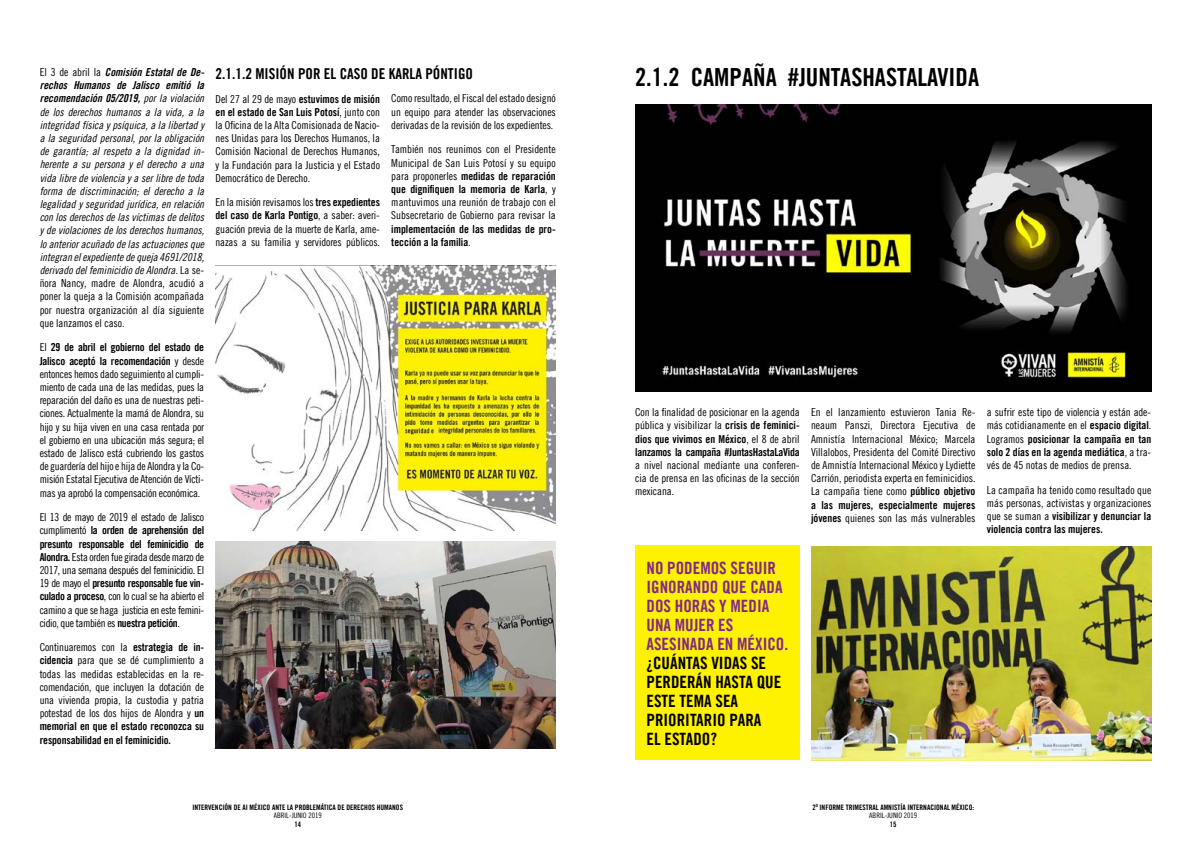
<style>
.page{position:relative;width:1191px;height:842px;background:#fff}
.page>*{position:absolute;margin:0;border:0;box-sizing:border-box;transform-origin:0 0}
.t1{font:25px "Amnesty Trade Gothic Bd Cn 20";color:#000}
.t2{font:17px/19px "Amnesty Trade Gothic Bd Cn 20";color:#822888}
.t3{font:17px/19px "Amnesty Trade Gothic Bd Cn 20";color:#000}
.t4{font:15px "Amnesty Trade Gothic Bd Cn 20";color:#000}
.t5{font:11px/13.2px "Amnesty Trade Gothic Cn 18";color:#000;text-align:justify}
.t6{font:11px/13.2px "Amnesty Trade Gothic Cn 18 Obl";color:#000;text-align:justify}
.t7{font:11px/13.2px "Amnesty Trade Gothic Bd Cn 20";color:#000}
.t8{font:11px/13.2px "Amnesty Trade Gothic Bd Cn 20";letter-spacing:-.02em;color:#000}
.t9{font:11px/13.2px "Amnesty Trade Gothic Cn 18";letter-spacing:-.03em;color:#000}
.t10{font:11px/13.2px "Amnesty Trade Gothic Bd Cn 20";letter-spacing:-.03em;color:#000}
.t11{font:11px/13.2px "Amnesty Trade Gothic Bd Cn 20 Ob";color:#000;text-align:justify}
.t12{font:7.5px "Amnesty Trade Gothic Bd Cn 20";color:#000}
.t13{font:7.5px "Amnesty Trade Gothic Cn 18";color:#000}
.s1{font-family:"Amnesty Trade Gothic Cn 18"}
.s2{font-family:"Amnesty Trade Gothic Cn 18 Obl"}
.s3{font-family:"Amnesty Trade Gothic Bd Cn 20"}
</style>
<div class="page">
<img style="left:216px;top:541px;width:340px;height:207px">
<img style="left:215px;top:266px;width:341px;height:264px">
<img style="left:811px;top:546px;width:340px;height:214px">
<img style="left:635px;top:104px;width:516px;height:288px">
<div style="left:635px;top:546px;width:165px;height:214px;background:#fff200"></div>
<p class="t11" style="left:40px;top:65px;width:166px"><span class="s1">El 3 de abril la</span> Comisión Estatal de De&shy;rechos Humanos de Jalisco emitió la recomendación 05/2019, <span class="s2">por la violación</span></p>
<p class="t6" style="left:40px;top:105px;width:166px">de los derechos humanos a la vida, a la integridad física y psíquica, a la libertad y a la seguridad personal, por la obligación de garantía; al respeto a la dignidad in&shy;herente a su persona y el derecho a una vida libre de violencia y a ser libre de toda forma de discriminación; el derecho a la legalidad y seguridad jurídica, en relación con los derechos de las víctimas de delitos y de violaciones de los derechos humanos, lo anterior acuñado de las actuaciones que integran el expediente de queja 4691/2018, derivado del feminicidio de Alondra. <span class="s1">La se-</span></p>
<p class="t5" style="left:40px;top:277px;width:166px">ñora Nancy, madre de Alondra, acudió a poner la queja a la Comisión acompañada por nuestra organización al día siguiente que lanzamos el caso.</p>
<p class="t8" style="left:40px;top:341px;width:166px"><span class="s1">El</span> 29 de abril el gobierno del estado de<br>Jalisco aceptó la recomendación <span class="s1">y desde</span></p>
<p class="t5" style="left:40px;top:367px;width:166px">entonces hemos dado seguimiento al cumpli&shy;miento de cada una de las medidas, pues la reparación del daño es una de nuestras peti&shy;ciones. Actualmente la mamá de Alondra, su hijo y su hija viven en una casa rentada por el gobierno en una ubicación más segura; el estado de Jalisco está cubriendo los gastos de guardería del hijo e hija de Alondra y la Co&shy;misión Estatal Ejecutiva de Atención de Vícti&shy;mas ya aprobó la compensación económica.</p>
<p class="t9" style="left:40px;top:510px;width:166px">El 13 de mayo de 2019 el estado de Jalisco</p>
<p class="t10" style="left:40px;top:524px;width:166px"><span class="s1">cumplimentó</span> la orden de aprehensión del presunto responsable del feminicidio de</p>
<p class="t9" style="left:40px;top:550px;width:166px"><span class="s3">Alondra.</span> Esta orden fue girada desde marzo de<br>2017, una semana después del feminicidio. El</p>
<p class="t10" style="left:40px;top:576px;width:166px"><span class="s1">19 de mayo el</span> presunto responsable fue vin-</p>
<p class="t5" style="left:40px;top:590px;width:166px"><span class="s3">culado a proceso</span>, con lo cual se ha abierto el camino a que se haga justicia en este femini&shy;cidio, que también es <span class="s3">nuestra petición</span>.</p>
<p class="t5" style="left:40px;top:641px;width:166px">Continuaremos con la <span class="s3">estrategia de in&shy;cidencia</span> para que se dé cumplimiento a todas las medidas establecidas en la re&shy;comendación, que incluyen la dotación de una vivienda propia, la custodia y patria potestad de los dos hijos de Alondra y <span class="s3">un</span></p>
<p class="t7" style="left:40px;top:720px;width:166px">memorial en que el estado reconozca su responsabilidad en el feminicidio.</p>
<h3 class="t4" style="left:215px;top:64px;width:259px">2.1.1.2 MISIÓN POR EL CASO DE KARLA PÓNTIGO</h3>
<p class="t5" style="left:391px;top:92px;width:166px">Como resultado, el Fiscal del estado designó un equipo para atender las observaciones derivadas de la revisión de los expedientes.</p>
<p class="t5" style="left:391px;top:143px;width:166px">También nos reunimos con el Presidente<br>Municipal de San Luis Potosí y su equipo</p>
<p class="t7" style="left:391px;top:169px;width:166px"><span class="s1">para proponerles</span> medidas de reparación que dignifiquen la memoria de Karla<span class="s1">, y</span></p>
<p class="t5" style="left:391px;top:196px;width:166px">mantuvimos una reunión de trabajo con el<br>Subsecretario de Gobierno para revisar la</p>
<p class="t7" style="left:391px;top:222px;width:166px">implementación de las medidas de pro&shy;tección a la familia<span class="s1">.</span></p>
<p class="t7" style="left:215px;top:92px;width:166px"><span class="s1">Del 27 al 29 de mayo</span> estuvimos de misión en el estado de San Luis Potosí<span class="s1">, junto con</span></p>
<p class="t5" style="left:215px;top:118px;width:166px">la Oficina de la Alta Comisionada de Nacio&shy;nes Unidas para los Derechos Humanos, la Comisión Nacional de Derechos Humanos, y la Fundación para la Justicia y el Estado Democrático de Derecho.</p>
<p class="t5" style="left:215px;top:196px;width:166px">En la misión revisamos los <span class="s3">tres expedientes</span></p>
<p class="t7" style="left:215px;top:209px;width:166px">del caso de Karla Pontigo<span class="s1">, a saber: averi-</span></p>
<p class="t5" style="left:215px;top:222px;width:166px">guación previa de la muerte de Karla, ame&shy;nazas a su familia y servidores públicos.</p>
<h1 class="t1" style="left:635px;top:62px;width:345px">2.1.2 CAMPAÑA #JUNTASHASTALAVIDA</h1>
<p class="t5" style="left:635px;top:405px;width:166px">Con la finalidad de posicionar en la agenda pública y visibilizar la <span class="s3">crisis de feminici-</span></p>
<p class="t8" style="left:635px;top:432px;width:166px">dios que vivimos en México<span class="s1">, el 8 de abril </span>lanzamos la campaña #JuntasHastaLaVida</p>
<p class="t5" style="left:635px;top:458px;width:166px">a nivel nacional mediante una conferen&shy;cia de prensa en las oficinas de la sección mexicana.</p>
<h2 class="t2" style="left:646px;top:558px;width:143px">NO PODEMOS SEGUIR<br>IGNORANDO QUE CADA<br>DOS HORAS Y MEDIA<br>UNA MUJER ES<br>ASESINADA EN MÉXICO.</h2>
<h2 class="t3" style="left:646px;top:653px;width:136px">¿CUÁNTAS VIDAS SE<br>PERDERÁN HASTA QUE<br>ESTE TEMA SEA<br>PRIORITARIO PARA<br>EL ESTADO?</h2>
<p class="t5" style="left:811px;top:405px;width:166px">En el lanzamiento estuvieron Tania Re&shy;neaum Panszi, Directora Ejecutiva de Amnistía Internacional México; Marcela Villalobos, Presidenta del Comité Directivo de Amnistía Internacional México y Lydiette Carrión, periodista experta en feminicidios.<br>La campaña tiene como <span class="s3">público objetivo</span></p>
<p class="t7" style="left:811px;top:498px;width:166px">a las mujeres, especialmente mujeres</p>
<p class="t5" style="left:811px;top:511px;width:166px"><span class="s3">jóvenes</span> quienes son las más vulnerables</p>
<p class="t5" style="left:986px;top:405px;width:166px">a sufrir este tipo de violencia y están ade&shy;más cotidianamente en el <span class="s3">espacio digital</span>.</p>
<p class="t7" style="left:986px;top:432px;width:166px"><span class="s1">Logramos</span> posicionar la campaña en tan solo 2 días en la agenda mediática<span class="s1">, a tra-</span></p>
<p class="t5" style="left:986px;top:458px;width:146px">vés de 45 notas de medios de prensa.</p>
<p class="t5" style="left:986px;top:483px;width:166px">La campaña ha tenido como resultado que más personas, activistas y organizaciones</p>
<p class="t7" style="left:986px;top:509px;width:166px"><span class="s1">que se suman a</span> visibilizar y denunciar la violencia contra las mujeres.</p>
<p class="t12" style="left:192px;top:802px;width:212px">INTERVENCIÓN DE AI MÉXICO ANTE LA PROBLEMÁTICA DE DERECHOS HUMANOS</p>
<p class="t13" style="left:274px;top:811px;width:49px">ABRIL-JUNIO 2019</p>
<p class="t12" style="left:812px;top:802px;width:163px">2<sup>O</sup> INFORME TRIMESTRAL AMNISTÍA INTERNACIONAL MÉXICO:</p>
<p class="t13" style="left:869px;top:811px;width:49px">ABRIL-JUNIO 2019</p>
<p class="t12" style="left:294px;top:820px;width:8px">14</p>
<p class="t12" style="left:890px;top:820px;width:8px">15</p>
</div>
